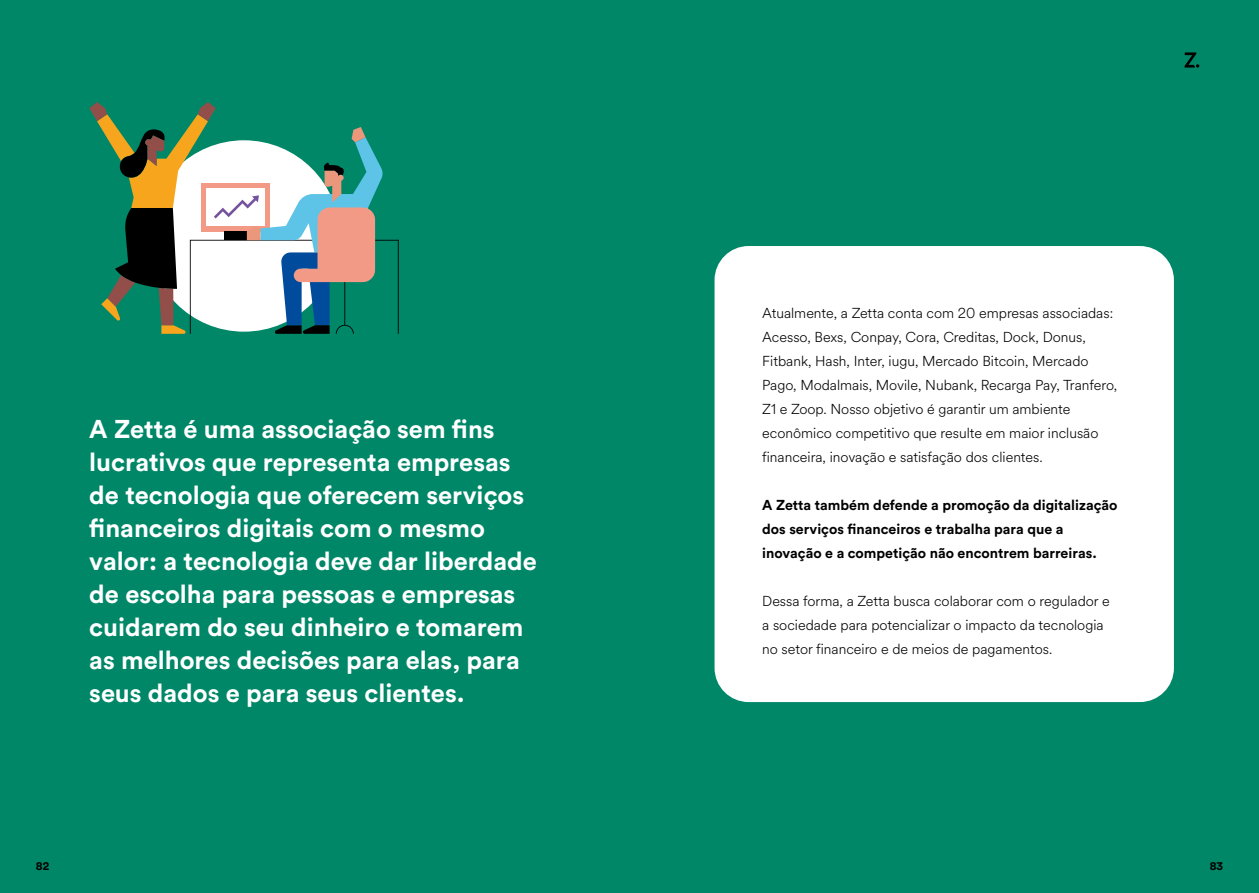
<style>
.page{position:relative;width:1259px;height:893px;background:#008768}
.page>*{position:absolute;margin:0;border:0;box-sizing:border-box;transform-origin:0 0}
.t1{font:700 25.5px/33px "Circular Std";color:#fff}
.t2{font:300 14.25px/24px "Circular Spotify Text";color:#000}
.t3{font:700 14.25px/24px "Circular Std";color:#000}
.t4{font:700 12px "Circular Std";color:#000}
</style>
<div class="page">
<svg style="left:89px;top:102px;width:310px;height:232px"></svg>
<div style="left:714px;top:246px;width:460px;height:456px;background:#fff;border-radius:34px"></div>
<svg style="left:1184px;top:52px;width:15px;height:16px"></svg>
<p class="t1" style="left:89px;top:412px;width:449px">A Zetta é uma associação sem fins lucrativos que representa empresas de tecnologia que oferecem serviços financeiros digitais com o mesmo valor: a tecnologia deve dar liberdade de escolha para pessoas e empresas cuidarem do seu dinheiro e tomarem as melhores decisões para elas, para seus dados e para seus clientes.</p>
<p class="t2" style="left:762px;top:301px;width:357px">Atualmente, a Zetta conta com 20 empresas associadas:<br>Acesso, Bexs, Conpay, Cora, Creditas, Dock, Donus, Fitbank, Hash, Inter, iugu, Mercado Bitcoin, Mercado Pago, Modalmais, Movile, Nubank, Recarga Pay, Tranfero, Z1 e Zoop. Nosso objetivo é garantir um ambiente econômico competitivo que resulte em maior inclusão financeira, inovação e satisfação dos clientes.</p>
<p class="t3" style="left:762px;top:493px;width:357px">A Zetta também defende a promoção da digitalização dos serviços financeiros e trabalha para que a inovação e a competição não encontrem barreiras.</p>
<p class="t2" style="left:762px;top:589px;width:349px">Dessa forma, a Zetta busca colaborar com o regulador e a sociedade para potencializar o impacto da tecnologia no setor financeiro e de meios de pagamentos.</p>
<p class="t4" style="left:36px;top:858px;width:15px">82</p>
<p class="t4" style="left:1209px;top:858px;width:15px">83</p>
</div>
